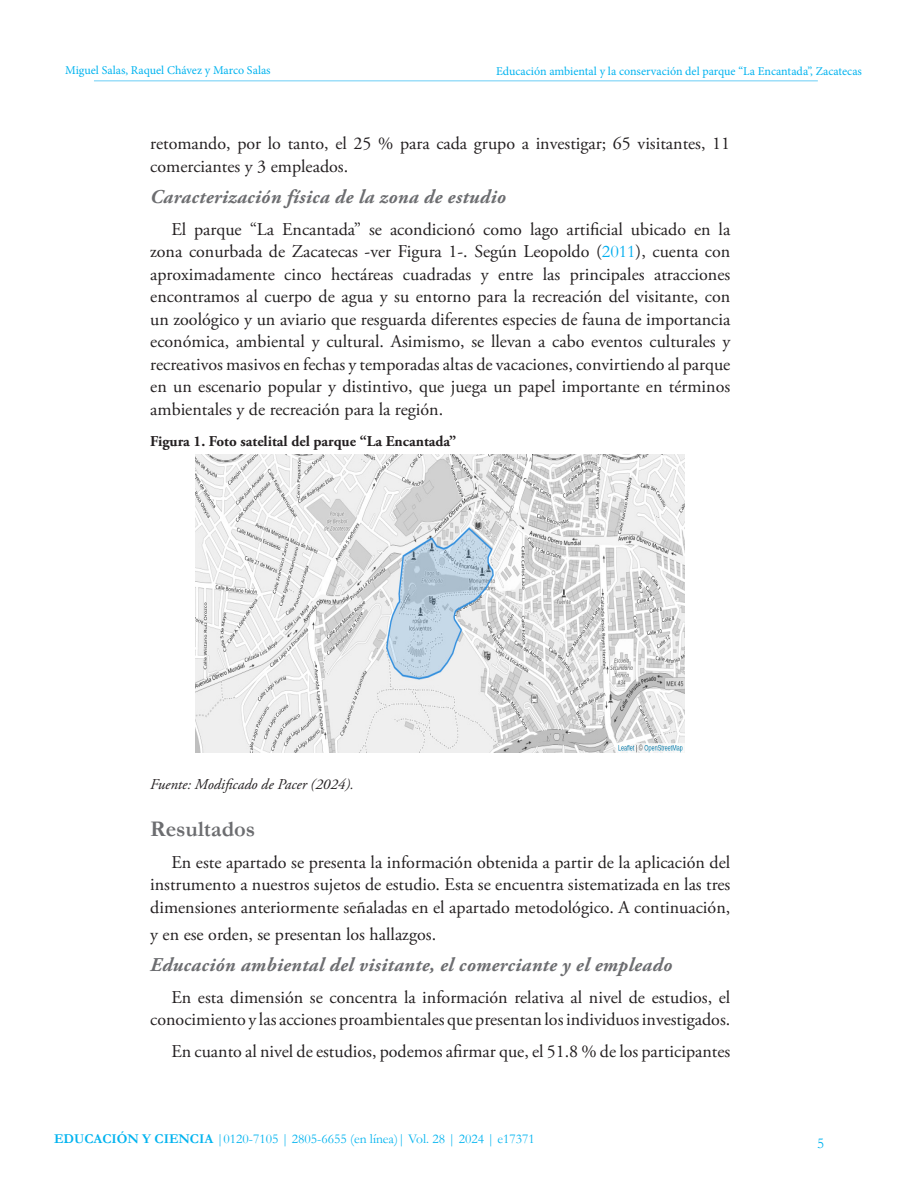
<style>
.page{position:relative;width:918px;height:1188px;background:#fff}
.page>*{position:absolute;margin:0;border:0;box-sizing:border-box;transform-origin:0 0}
.Subtitulo{font:700 22.5px "Garamond";color:#6c6d70}
.subitulo_nivel_2{font:italic 700 19.5px "Adobe Garamond Pro";letter-spacing:.015em;color:#6c6d70}
.Texto_corrido{font:18px/22.5px "Adobe Garamond Pro";color:#231f20;text-align:justify}
.Tabla{font:700 15px "Adobe Garamond Pro";color:#231f20}
.t1{font:italic 15px "Adobe Garamond Pro";color:#231f20}
.t2{font:15px "Garamond";color:#00b3ef}
.t3{font:13.5px "Garamond";color:#00b3ef}
.t4{font:12px "Minion Pro";color:#00b3ef}
.s1{font-family:"Garamond";color:#00aeef}
.s2{font-weight:700}
</style>
<div class="page">
<hr style="left:94px;top:80px;width:724px;height:1px;background:#6bcff6">
<img style="left:196px;top:454px;width:489px;height:298px">
<p class="t4" style="left:65px;top:62px;width:207px">Miguel Salas, Raquel Chávez y Marco Salas</p>
<p class="t4" style="left:496px;top:63px;width:368px">Educación ambiental y la conservación del parque “La Encantada”, Zacatecas</p>
<p class="Texto_corrido" style="left:150px;top:133px;width:582px">retomando, por lo tanto, el 25 % para cada grupo a investigar; 65 visitantes, 11 comerciantes y 3 empleados.</p>
<p class="subitulo_nivel_2" style="left:150px;top:186px;width:357px">Caracterización física de la zona de estudio</p>
<p class="Texto_corrido" style="left:150px;top:218px;width:582px;text-indent:21px">El parque “La Encantada” se acondicionó como lago artificial ubicado en la zona conurbada de Zacatecas -ver Figura 1-. Según Leopoldo (<span class="s1">2011</span>), cuenta con aproximadamente cinco hectáreas cuadradas y entre las principales atracciones encontramos al cuerpo de agua y su entorno para la recreación del visitante, con un zoológico y un aviario que resguarda diferentes especies de fauna de importancia económica, ambiental y cultural. Asimismo, se llevan a cabo eventos culturales y recreativos masivos en fechas y temporadas altas de vacaciones, convirtiendo al parque en un escenario popular y distintivo, que juega un papel importante en términos ambientales y de recreación para la región.</p>
<p class="Tabla" style="left:150px;top:433px;width:308px">Figura 1. Foto satelital del parque “La Encantada”</p>
<p class="t1" style="left:150px;top:775px;width:205px">Fuente: Modificado de Pacer (2024).</p>
<p class="Subtitulo" style="left:150px;top:814px;width:107px">Resultados</p>
<p class="Texto_corrido" style="left:150px;top:851px;width:582px;text-indent:21px">En este apartado se presenta la información obtenida a partir de la aplicación del instrumento a nuestros sujetos de estudio. Esta se encuentra sistematizada en las tres dimensiones anteriormente señaladas en el apartado metodológico. A continuación,</p>
<p class="Texto_corrido" style="left:150px;top:923px;width:287px">y en ese orden, se presentan los hallazgos.</p>
<p class="subitulo_nivel_2" style="left:150px;top:954px;width:523px">Educación ambiental del visitante, el comerciante y el empleado</p>
<p class="Texto_corrido" style="left:150px;top:986px;width:582px;text-align:right">En esta dimensión se concentra la información relativa al nivel de estudios, el conocimiento y las acciones proambientales que presentan los individuos investigados.</p>
<p class="Texto_corrido" style="left:171px;top:1040px;width:560px">En cuanto al nivel de estudios, podemos afirmar que, el 51.8 % de los participantes</p>
<p class="t3" style="left:54px;top:1130px;width:482px"><span class="s2">EDUCACIÓN Y CIENCIA</span> |0120-7105 | 2805-6655 (en línea)| Vol. 28 | 2024 | e17371</p>
<p class="t2" style="left:817px;top:1133px;width:9px">5</p>
</div>
